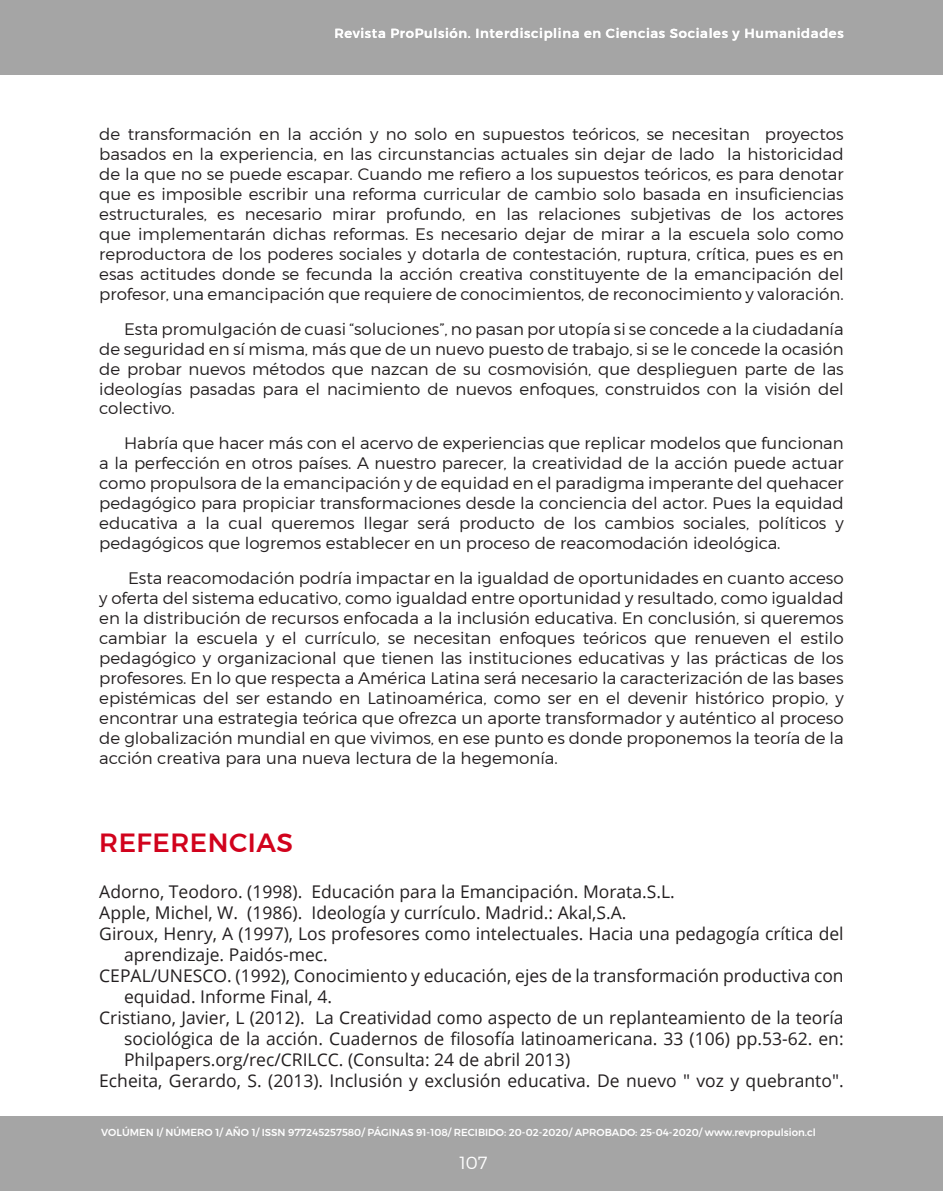
<style>
.page{position:relative;width:943px;height:1191px;background:#fff}
.page>*{position:absolute;margin:0;border:0;box-sizing:border-box;transform-origin:0 0}
._06_titulos_en_rojo{font:500 26.25px "Montserrat";letter-spacing:.02em;color:#d1021c}
._09_parrafo_referenc{font:17.5px/21px "Open Sans";color:#231f20}
.t1{font:300 17.5px "Montserrat";color:#fff}
._07_parrafo_texto_ar{font:300 16.62px/19.9px "Montserrat";color:#231f20;text-align:justify}
.t2{font:500 13.12px "Montserrat";letter-spacing:.05em;color:#fff}
.t3{font:500 10.15px "Montserrat";color:#fff}
</style>
<div class="page">
<div style="left:0;top:1116px;width:943px;height:75px;background:#a5a5a5"></div>
<div style="left:0;top:0;width:943px;height:74px;background:#a5a5a5"></div>
<p class="t2" style="left:334px;top:25px;width:511px">Revista ProPulsión. Interdisciplina en Ciencias Sociales y Humanidades</p>
<p class="_07_parrafo_texto_ar" style="left:99px;top:124px;width:746px">de transformación en la acción y no solo en supuestos teóricos, se necesitan proyectos basados en la experiencia, en las circunstancias actuales sin dejar de lado la historicidad de la que no se puede escapar. Cuando me refiero a los supuestos teóricos, es para denotar que es imposible escribir una reforma curricular de cambio solo basada en insuficiencias estructurales, es necesario mirar profundo, en las relaciones subjetivas de los actores que implementarán dichas reformas. Es necesario dejar de mirar a la escuela solo como reproductora de los poderes sociales y dotarla de contestación, ruptura, crítica, pues es en esas actitudes donde se fecunda la acción creativa constituyente de la emancipación del profesor, una emancipación que requiere de conocimientos, de reconocimiento y valoración.</p>
<p class="_07_parrafo_texto_ar" style="left:99px;top:318px;width:746px;text-indent:25px">Esta promulgación de cuasi “soluciones”, no pasan por utopía si se concede a la ciudadanía de seguridad en sí misma, más que de un nuevo puesto de trabajo, si se le concede la ocasión de probar nuevos métodos que nazcan de su cosmovisión, que desplieguen parte de las ideologías pasadas para el nacimiento de nuevos enfoques, construidos con la visión del colectivo.</p>
<p class="_07_parrafo_texto_ar" style="left:99px;top:433px;width:746px;text-indent:25px">Habría que hacer más con el acervo de experiencias que replicar modelos que funcionan a la perfección en otros países. A nuestro parecer, la creatividad de la acción puede actuar como propulsora de la emancipación y de equidad en el paradigma imperante del quehacer pedagógico para propiciar transformaciones desde la conciencia del actor. Pues la equidad educativa a la cual queremos llegar será producto de los cambios sociales, políticos y pedagógicos que logremos establecer en un proceso de reacomodación ideológica.</p>
<p class="_07_parrafo_texto_ar" style="left:99px;top:568px;width:746px;text-indent:29px">Esta reacomodación podría impactar en la igualdad de oportunidades en cuanto acceso y oferta del sistema educativo, como igualdad entre oportunidad y resultado, como igualdad en la distribución de recursos enfocada a la inclusión educativa. En conclusión, si queremos cambiar la escuela y el currículo, se necesitan enfoques teóricos que renueven el estilo pedagógico y organizacional que tienen las instituciones educativas y las prácticas de los profesores. En lo que respecta a América Latina será necesario la caracterización de las bases epistémicas del ser estando en Latinoamérica, como ser en el devenir histórico propio, y encontrar una estrategia teórica que ofrezca un aporte transformador y auténtico al proceso de globalización mundial en que vivimos, en ese punto es donde proponemos la teoría de la acción creativa para una nueva lectura de la hegemonía.</p>
<p class="_06_titulos_en_rojo" style="left:99px;top:826px;width:195px">REFERENCIAS</p>
<p class="_09_parrafo_referenc" style="left:99px;top:880px;width:577px">Adorno, Teodoro. (1998). Educación para la Emancipación. Morata.S.L.</p>
<p class="_09_parrafo_referenc" style="left:99px;top:901px;width:528px">Apple, Michel, W. (1986). Ideología y currículo. Madrid.: Akal,S.A.</p>
<p class="_09_parrafo_referenc" style="left:124px;top:922px;width:721px;text-indent:-25px">Giroux, Henry, A (1997), Los profesores como intelectuales. Hacia una pedagogía crítica del aprendizaje. Paidós-mec.</p>
<p class="_09_parrafo_referenc" style="left:124px;top:964px;width:721px;text-indent:-25px">CEPAL/UNESCO. (1992), Conocimiento y educación, ejes de la transformación productiva con equidad. Informe Final, 4.</p>
<p class="_09_parrafo_referenc" style="left:124px;top:1006px;width:721px;text-align:justify;text-indent:-25px">Cristiano, Javier, L (2012). La Creatividad como aspecto de un replanteamiento de la teoría sociológica de la acción. Cuadernos de filosofía latinoamericana. 33 (106) pp.53-62. en:<br>Philpapers.org/rec/CRILCC. (Consulta: 24 de abril 2013)</p>
<p class="_09_parrafo_referenc" style="left:99px;top:1069px;width:746px">Echeita, Gerardo, S. (2013). Inclusión y exclusión educativa. De nuevo " voz y quebranto".</p>
<p class="t3" style="left:101px;top:1126px;width:716px">VOLÚMEN I/ NÚMERO 1/ AÑO 1/ ISSN 977245257580/ PÁGINAS 91-108/ RECIBIDO: 20-02-2020/ APROBADO: 25-04-2020/ www.revpropulsion.cl</p>
<p class="t1" style="left:459px;top:1152px;width:30px">107</p>
</div>
